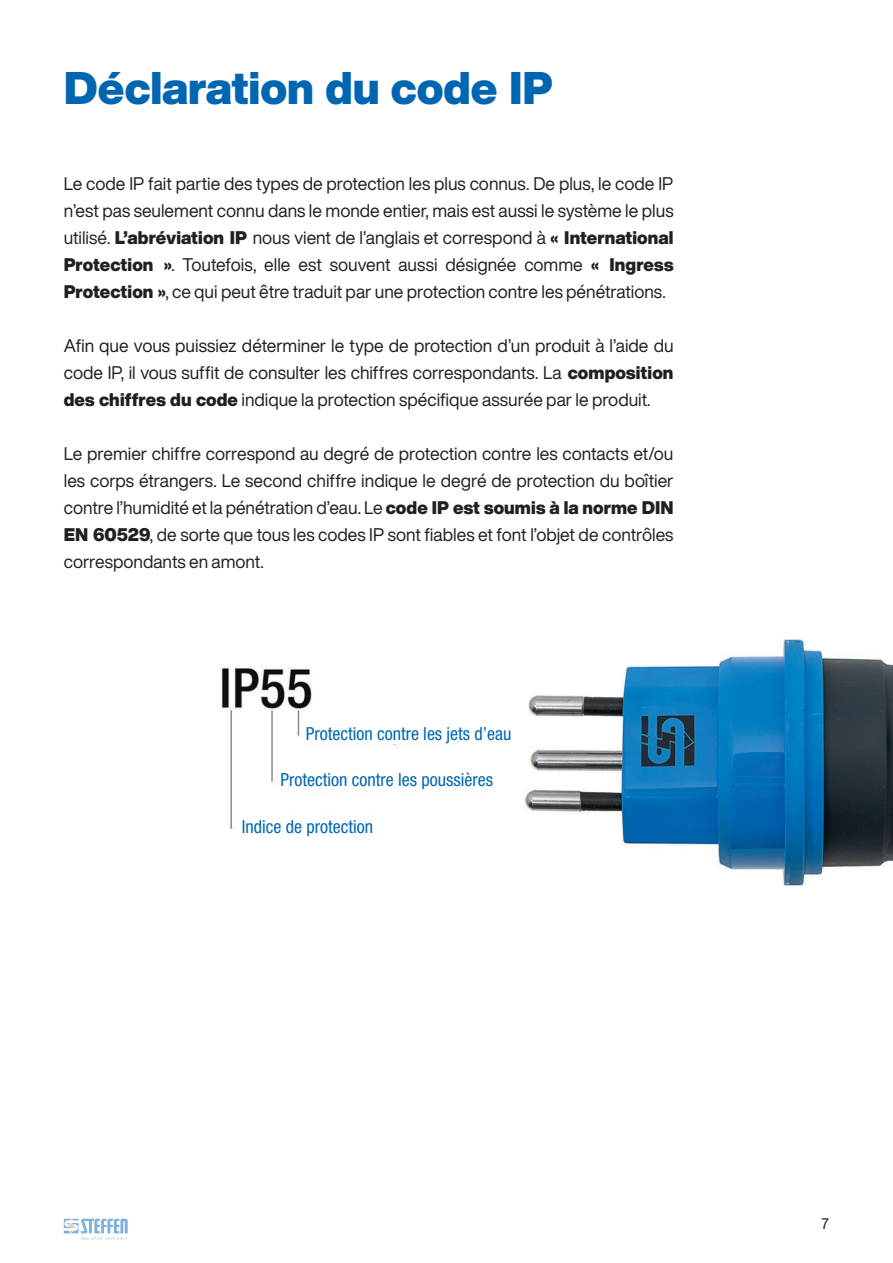
<style>
.page{position:relative;width:893px;height:1263px;background:#fff}
.page>*{position:absolute;margin:0;border:0;box-sizing:border-box;transform-origin:0 0}
.t1{font:900 45px "Helvetica Now Display";color:#0166b2}
.t2{font:18px/27px "Helvetica Now Display";color:#231f20;text-align:justify}
.t3{font:condensed 18px "Helvetica Neue LT Std";color:#0166b3}
.t4{font:15px "Helvetica Now Display";color:#231f20}
.s1{font-weight:900}
</style>
<div class="page">
<svg style="left:64px;top:1219px;width:64px;height:21px"></svg>
<img style="left:220px;top:639px;width:673px;height:247px">
<div style="left:306px;top:724px;width:151px;height:20px;background:#fff"></div>
<div style="left:279px;top:771px;width:151px;height:20px;background:#fff"></div>
<div style="left:238px;top:817px;width:162px;height:20px;background:#fff"></div>
<h1 class="t1" style="left:64px;top:57px;width:491px">Déclaration du code IP</h1>
<p class="t2" style="left:64px;top:170px;width:611px">Le code IP fait partie des types de protection les plus connus. De plus, le code IP n’est pas seulement connu dans le monde entier, mais est aussi le système le plus utilisé. <span class="s1">L’abréviation IP</span> nous vient de l’anglais et correspond à <span class="s1">« International Protection »</span>. Toutefois, elle est souvent aussi désignée comme <span class="s1">« Ingress Protection »</span>, ce qui peut être traduit par une protection contre les pénétrations.</p>
<p class="t2" style="left:64px;top:332px;width:611px">Afin que vous puissiez déterminer le type de protection d’un produit à l’aide du code IP, il vous suffit de consulter les chiffres correspondants. La <span class="s1">composition des chiffres du code</span> indique la protection spécifique assurée par le produit.</p>
<p class="t2" style="left:64px;top:440px;width:611px">Le premier chiffre correspond au degré de protection contre les contacts et/ou les corps étrangers. Le second chiffre indique le degré de protection du boîtier contre l’humidité et la pénétration d’eau. Le <span class="s1">code IP est soumis à la norme DIN EN 60529</span>, de sorte que tous les codes IP sont fiables et font l’objet de contrôles correspondants en amont.</p>
<p class="t3" style="left:306px;top:723px;width:207px">Protection contre les jets d’eau</p>
<p class="t3" style="left:281px;top:770px;width:214px">Protection contre les poussières</p>
<p class="t3" style="left:242px;top:816px;width:133px">Indice de protection</p>
<p class="t4" style="left:822px;top:1214px;width:9px">7</p>
</div>
